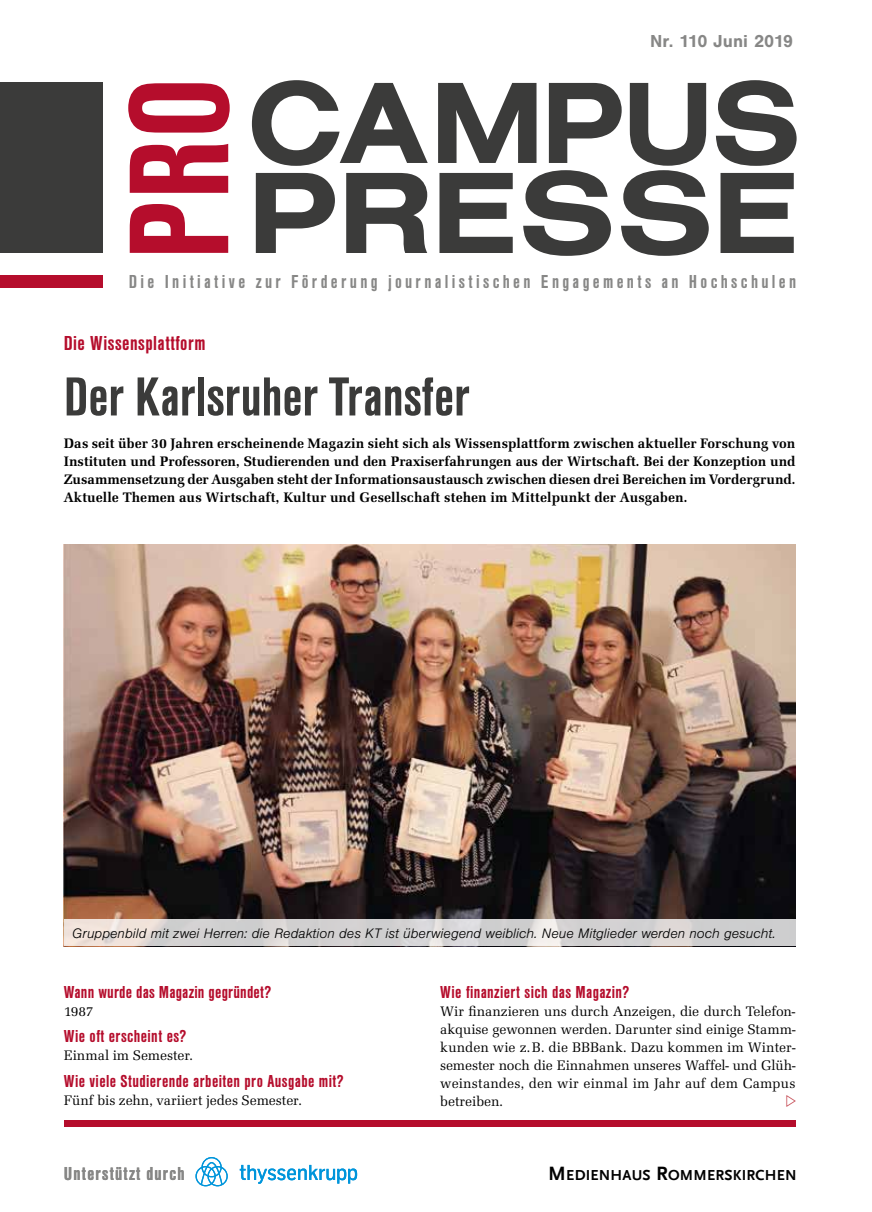
<style>
.page{position:relative;width:872px;height:1212px;background:#fff}
.page>*{position:absolute;margin:0;border:0;box-sizing:border-box;transform-origin:0 0}
.t1{font:700 condensed 147.6px "Sans";color:#b50d2c}
.t2{font:700 expanded 120px "Sans";letter-spacing:-.02em;color:#3b3b3a;scale:.92 1}
.t3{font:700 expanded 120px "Sans";letter-spacing:-.02em;color:#3b3b3a}
.t4{font:700 condensed 57px "Sans";color:#3b3b3a}
.t5{font:700 condensed 21px "Sans";letter-spacing:.02em;color:#b50d2c}
.t6{font:700 condensed 19.5px "Sans";letter-spacing:.17em;color:#878786}
.t7{font:700 condensed 19.5px "Sans";letter-spacing:.06em;color:#878786}
.t8{font:700 condensed 18px "Sans";letter-spacing:.02em;color:#b50d2c}
.t9{font:700 18px "Sans";color:#878786}
.t10{font:700 15.15px "Scala Sans Caps";letter-spacing:.015em;color:#000}
.t11{font:700 14.25px/18px "Marseille";letter-spacing:.01em;color:#000;text-align:justify}
.t12{font:14.25px/18px "Marseille";color:#000;text-align:justify}
.t13{font:italic 300 14.25px "Sans";color:#000}
.s1{font-size:20.25px}
</style>
<div class="page">
<div style="left:0;top:83px;width:103px;height:170px;background:#3b3b3a"></div>
<div style="left:0;top:275px;width:103px;height:13px;background:#b50d2c"></div>
<div style="left:64px;top:1120px;width:731px;height:7px;background:#b50d2c"></div>
<svg style="left:195px;top:1157px;width:33px;height:29px"></svg>
<svg style="left:240px;top:1165px;width:117px;height:19px"></svg>
<img style="left:64px;top:544px;width:731px;height:376px">
<svg style="left:64px;top:920px;width:731px;height:26px;background:#d7d4d3"></svg>
<h1 class="t1" style="left:98px;top:260px;width:185px;rotate:-90deg">PRO</h1>
<p class="t9" style="left:650px;top:31px;width:144px">Nr. 110 Juni 2019</p>
<h2 class="t2" style="left:247px;top:57px;width:604px">CAMPUS</h2>
<h2 class="t3" style="left:247px;top:147px;width:554px">PRESSE</h2>
<h3 class="t6" style="left:129px;top:271px;width:669px">Die Initiative zur Förderung journalistischen Engagements an Hochschulen</h3>
<h3 class="t5" style="left:64px;top:331px;width:143px">Die Wissensplattform</h3>
<h3 class="t4" style="left:64px;top:365px;width:407px">Der Karlsruher Transfer</h3>
<p class="t11" style="left:64px;top:434px;width:733px">Das seit über 30 Jahren erscheinende Magazin sieht sich als Wissensplattform zwischen aktueller Forschung von Instituten und Professoren, Studierenden und den Praxiserfahrungen aus der Wirtschaft. Bei der Konzeption und Zusammensetzung der Ausgaben steht der Informationsaustausch zwischen diesen drei Bereichen im Vordergrund.<br>Aktuelle Themen aus Wirtschaft, Kultur und Gesellschaft stehen im Mittelpunkt der Ausgaben.</p>
<p class="t13" style="left:72px;top:925px;width:705px">Gruppenbild mit zwei Herren: die Redaktion des KT ist überwiegend weiblich. Neue Mitglieder werden noch gesucht.</p>
<p class="t8" style="left:64px;top:982px;width:209px">Wann wurde das Magazin gegründet?</p>
<p class="t12" style="left:64px;top:1002px;width:31px">1987</p>
<p class="t8" style="left:64px;top:1027px;width:124px">Wie oft erscheint es?</p>
<p class="t12" style="left:64px;top:1047px;width:131px">Einmal im Semester.</p>
<p class="t8" style="left:64px;top:1071px;width:281px">Wie viele Studierende arbeiten pro Ausgabe mit?</p>
<p class="t12" style="left:64px;top:1092px;width:239px">Fünf bis zehn, variiert jedes Semester.</p>
<p class="t8" style="left:440px;top:982px;width:191px">Wie finanziert sich das Magazin?</p>
<p class="t12" style="left:440px;top:1002px;width:357px">Wir finanzieren uns durch Anzeigen, die durch Telefon&shy;akquise gewonnen werden. Darunter sind einige Stamm&shy;kunden wie z.B. die BBBank. Dazu kommen im Winter&shy;semester noch die Einnahmen unseres Waffel- und Glüh&shy;weinstandes, den wir einmal im Jahr auf dem Campus betreiben.</p>
<h3 class="t7" style="left:64px;top:1163px;width:122px">Unterstützt durch</h3>
<p class="t10" style="left:548px;top:1166px;width:250px"><span class="s1">M</span>EDIENHAUS <span class="s1">R</span>OMM ERSKIRCHEN</p>
</div>
